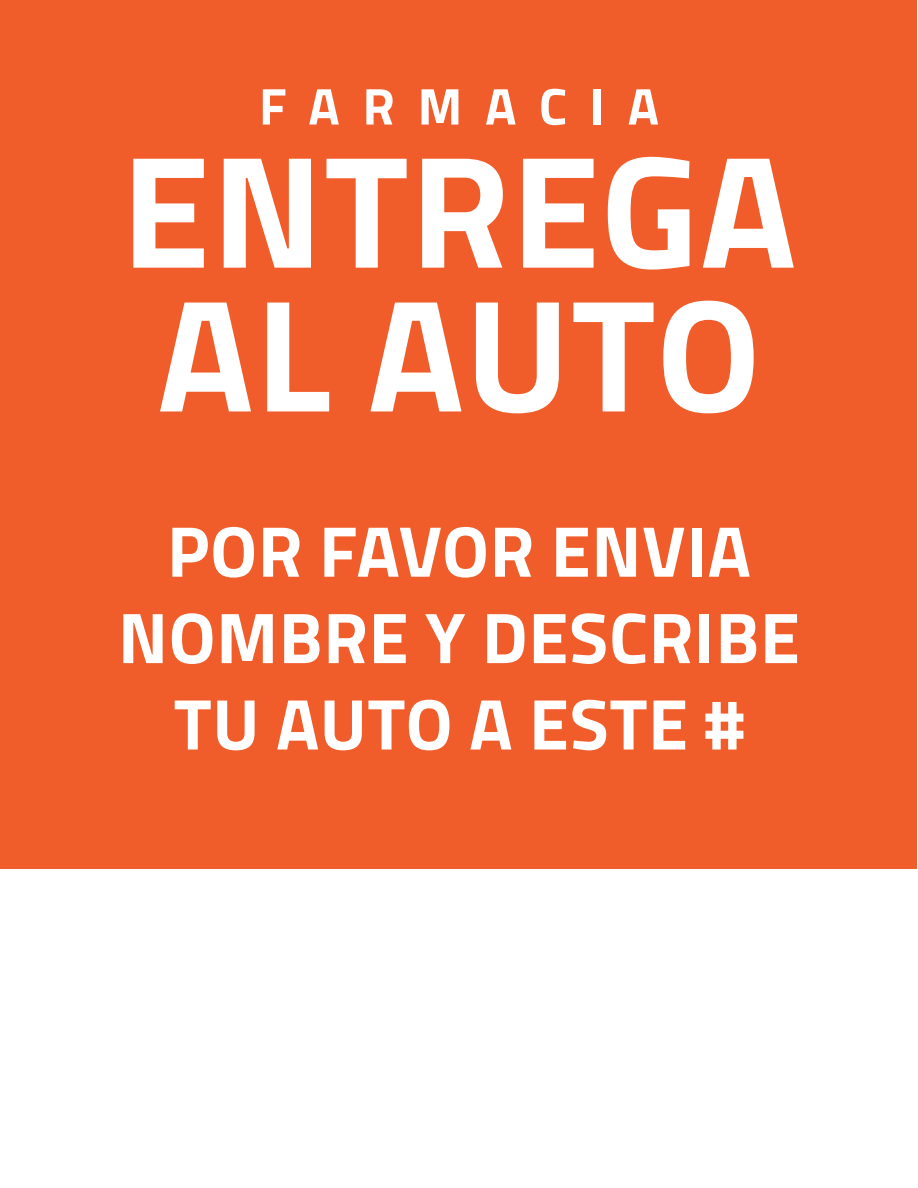
<style>
.page{position:relative;width:918px;height:1188px;background:#fff}
.page>*{position:absolute;margin:0;border:0;box-sizing:border-box;transform-origin:0 0}
.t1{font:700 160.2px "Titillium";letter-spacing:.01em;color:#fff}
.t2{font:700 72px/86.4px "Titillium";letter-spacing:.01em;color:#fff;text-align:center}
.t3{font:700 51.9px "Titillium";letter-spacing:.44em;color:#fff}
</style>
<div class="page">
<div style="left:1px;top:0;width:916px;height:868px;background:#f15d2a"></div>
<p class="t3" style="left:259px;top:67px;width:402px">FARMACIA</p>
<p class="t1" style="left:122px;top:89px;width:676px">ENTREGA</p>
<p class="t1" style="left:157px;top:233px;width:605px">AL AUTO</p>
<p class="t2" style="left:167px;top:505px;width:585px">POR FAVOR ENVIA</p>
<p class="t2" style="left:118px;top:591px;width:683px">NOMBRE Y DESCRIBE<br>TU AUTO A ESTE #</p>
</div>
